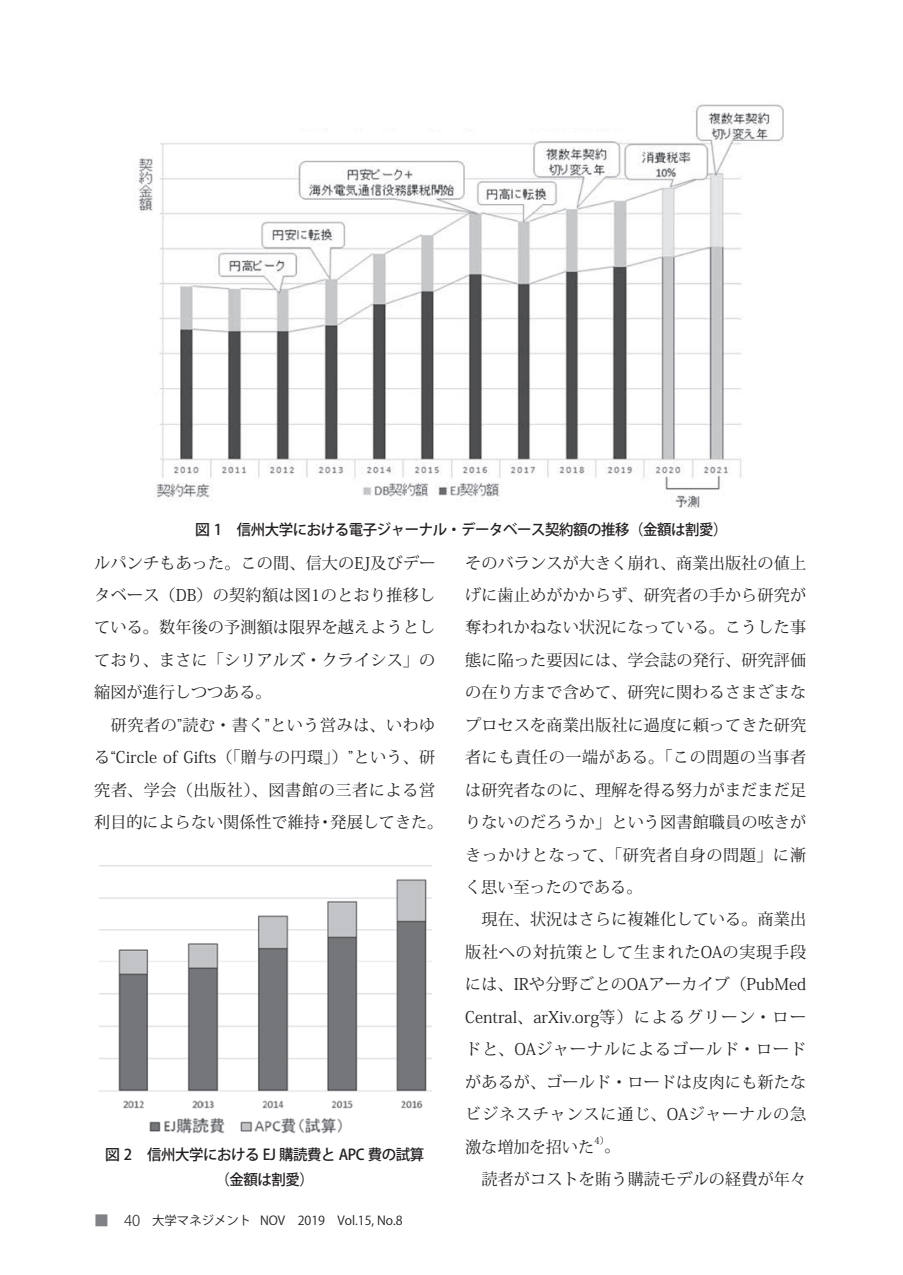
<style>
.page{position:relative;width:903px;height:1275px;background:#fff}
.page>*{position:absolute;margin:0;border:0;box-sizing:border-box;transform-origin:0 0}
.t1{font:16.1px/32.4px "Koz Min Pro";letter-spacing:.01em;color:#231f20}
.t2{font:500 14.88px/24.8px "Koz Go Pro";letter-spacing:-.03em;color:#231f20;text-align:center}
.t3{font:12.42px "Koz Go Std";color:#231f20}
.t4{font:9.45px "Koz Min Pro";color:#231f20}
.s1{font-weight:300;font-size:14.88px;color:#808285}
.s2{font-weight:300;font-size:14.88px}
</style>
<div class="page">
<img style="left:99px;top:865px;width:333px;height:269px">
<img style="left:138px;top:104px;width:646px;height:405px">
<div style="left:286px;top:103px;width:348px;height:25px;background:#fff"></div>
<p class="t2" style="left:195px;top:518px;width:534px">図 1　信州大学における電子ジャーナル・データベース契約額の推移（金額は割愛）</p>
<p class="t1" style="left:94px;top:546px;width:351px">ルパンチもあった。この間、信大のEJ及びデータベース（DB）の契約額は図1のとおり推移している。数年後の予測額は限界を越えようとしており、まさに「シリアルズ・クライシス」の縮図が進行しつつある。<br>　研究者の”読む・書く”という営みは、いわゆる“Circle of Gifts（「贈与の円環」）”という、研究者、学会（出版社）、図書館の三者による営利目的によらない関係性で維持・発展してきた。</p>
<p class="t2" style="left:105px;top:1143px;width:320px">図 2　信州大学における EJ 購読費と APC 費の試算（金額は割愛）</p>
<p class="t3" style="left:94px;top:1213px;width:310px"><span class="s1">■</span><span class="s2">　40</span> 大学マネジメント NOV　2019　Vol.15, No.8</p>
<p class="t1" style="left:465px;top:546px;width:343px">そのバランスが大きく崩れ、商業出版社の値上げに歯止めがかからず、研究者の手から研究が奪われかねない状況になっている。こうした事態に陥った要因には、学会誌の発行、研究評価の在り方まで含めて、研究に関わるさまざまなプロセスを商業出版社に過度に頼ってきた研究者にも責任の一端がある。「この問題の当事者は研究者なのに、理解を得る努力がまだまだ足りないのだろうか」という図書館職員の呟きがきっかけとなって、「研究者自身の問題」に漸く思い至ったのである。<br>　現在、状況はさらに複雑化している。商業出版社への対抗策として生まれたOAの実現手段には、IRや分野ごとのOAアーカイブ（PubMed<br>Central、arXiv.org等）によるグリーン・ロードと、OAジャーナルによるゴールド・ロードがあるが、ゴールド・ロードは皮肉にも新たなビジネスチャンスに通じ、OAジャーナルの急激な増加を招いた</p>
<p class="t4" style="left:594px;top:1134px;width:17px">4）</p>
<p class="t1" style="left:465px;top:1130px;width:343px;text-indent:139px">。<br>　読者がコストを賄う購読モデルの経費が年々</p>
</div>
